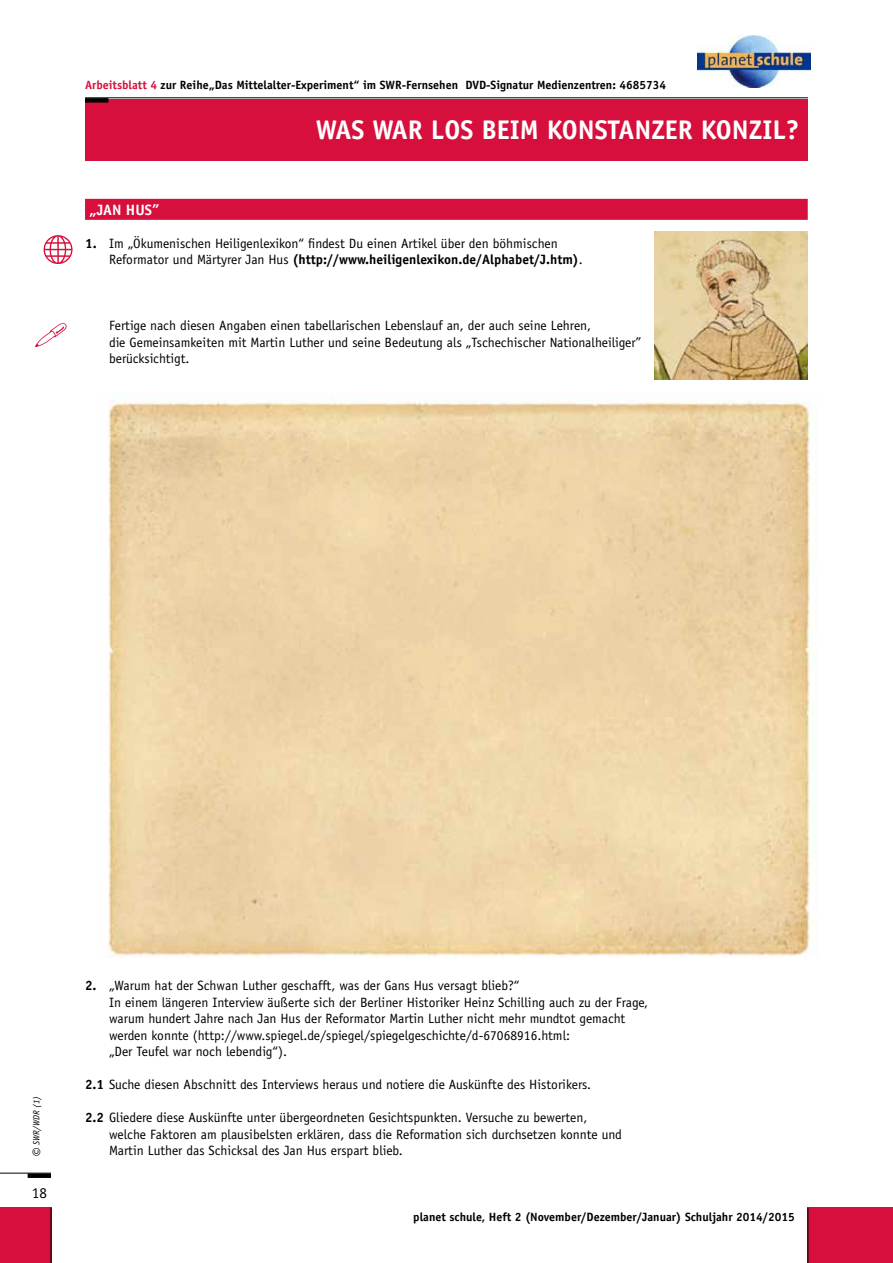
<style>
.page{position:relative;width:893px;height:1263px;background:#fff}
.page>*{position:absolute;margin:0;border:0;box-sizing:border-box;transform-origin:0 0}
.t1{font:700 27px "Officina Sans Std";color:#fff}
.t2{font:700 15px "Officina Sans Std";color:#fff}
.t3{font:15px "Officina Sans Std";color:#000}
.t4{font:13.5px/16.5px "Officina Sans Std";color:#000}
.t5{font:700 12px "Officina Sans Std";color:#000}
.t6{font:italic 9px "Officina Sans Std";color:#000}
.s1{color:#d60f3c}
.s2{font-weight:700}
.s3{font-size:16.5px}
</style>
<div class="page">
<div style="left:807px;top:1208px;width:86px;height:55px;background:#d60f3c"></div>
<div style="left:0;top:1208px;width:51px;height:55px;background:#d60f3c"></div>
<hr style="left:807px;top:1208px;width:1px;height:55px;background:#000">
<hr style="left:0;top:1173px;width:51px;height:1px;background:#000">
<div style="left:28px;top:1173px;width:23px;height:5px;background:#000"></div>
<hr style="left:51px;top:1208px;width:1px;height:55px;background:#000">
<div style="left:85px;top:99px;width:723px;height:62px;background:#d60f3c"></div>
<hr style="left:85px;top:97px;width:723px;height:1px;background:#000">
<div style="left:85px;top:98px;width:23px;height:5px;background:#000"></div>
<div style="left:85px;top:199px;width:723px;height:21px;background:#d60f3c"></div>
<svg style="left:35px;top:323px;width:32px;height:24px"></svg>
<img style="left:655px;top:231px;width:153px;height:149px">
<svg style="left:44px;top:235px;width:29px;height:29px"></svg>
<img style="left:108px;top:398px;width:709px;height:559px">
<img style="left:698px;top:35px;width:112px;height:53px">
<p class="t5" style="left:85px;top:78px;width:583px"><span class="s1">Arbeitsblatt 4</span> zur Reihe„Das Mittelalter-Experiment“ im SWR-Fernsehen DVD-Signatur Medienzentren: 4685734</p>
<h1 class="t1" style="left:316px;top:113px;width:485px">WAS WAR LOS BEIM KONSTANZER KONZIL?</h1>
<p class="t2" style="left:89px;top:200px;width:72px">„JAN HUS”</p>
<p class="t4" style="left:109px;top:235px;width:475px;text-indent:-24px"><span class="s2">1.</span> Im „Ökumenischen Heiligenlexikon“ findest Du einen Artikel über den böhmischen<br>Reformator und Märtyrer Jan Hus <span class="s2">(http://www.heiligenlexikon.de/Alphabet/J.htm)</span>.</p>
<p class="t4" style="left:109px;top:317px;width:534px">Fertige nach diesen Angaben einen tabellarischen Lebenslauf an, der auch seine Lehren,<br>die Gemeinsamkeiten mit Martin Luther und seine Bedeutung als „Tschechischer Nationalheiliger” berücksichtigt.</p>
<p class="t6" style="left:31px;top:1157px;width:63px;rotate:-90deg"><span class="s3">©</span> SWR/WDR (1)</p>
<p class="t3" style="left:32px;top:1184px;width:16px">18</p>
<p class="t4" style="left:109px;top:977px;width:541px;text-indent:-24px"><span class="s2">2.</span> „Warum hat der Schwan Luther geschafft, was der Gans Hus versagt blieb?“<br>In einem längeren Interview äußerte sich der Berliner Historiker Heinz Schilling auch zu der Frage, warum hundert Jahre nach Jan Hus der Reformator Martin Luther nicht mehr mundtot gemacht werden konnte (http://www.spiegel.de/spiegel/spiegelgeschichte/d-67068916.html:<br>„Der Teufel war noch lebendig“).</p>
<p class="t4" style="left:85px;top:1076px;width:508px"><span class="s2">2.1</span> Suche diesen Abschnitt des Interviews heraus und notiere die Auskünfte des Historikers.</p>
<p class="t4" style="left:109px;top:1109px;width:514px;text-indent:-24px"><span class="s2">2.2</span> Gliedere diese Auskünfte unter übergeordneten Gesichtspunkten. Versuche zu bewerten, welche Faktoren am plausibelsten erklären, dass die Reformation sich durchsetzen konnte und<br>Martin Luther das Schicksal des Jan Hus erspart blieb.</p>
<p class="t5" style="left:413px;top:1209px;width:383px">planet schule, Heft 2 (November/Dezember/Januar) Schuljahr 2014/2015</p>
</div>
